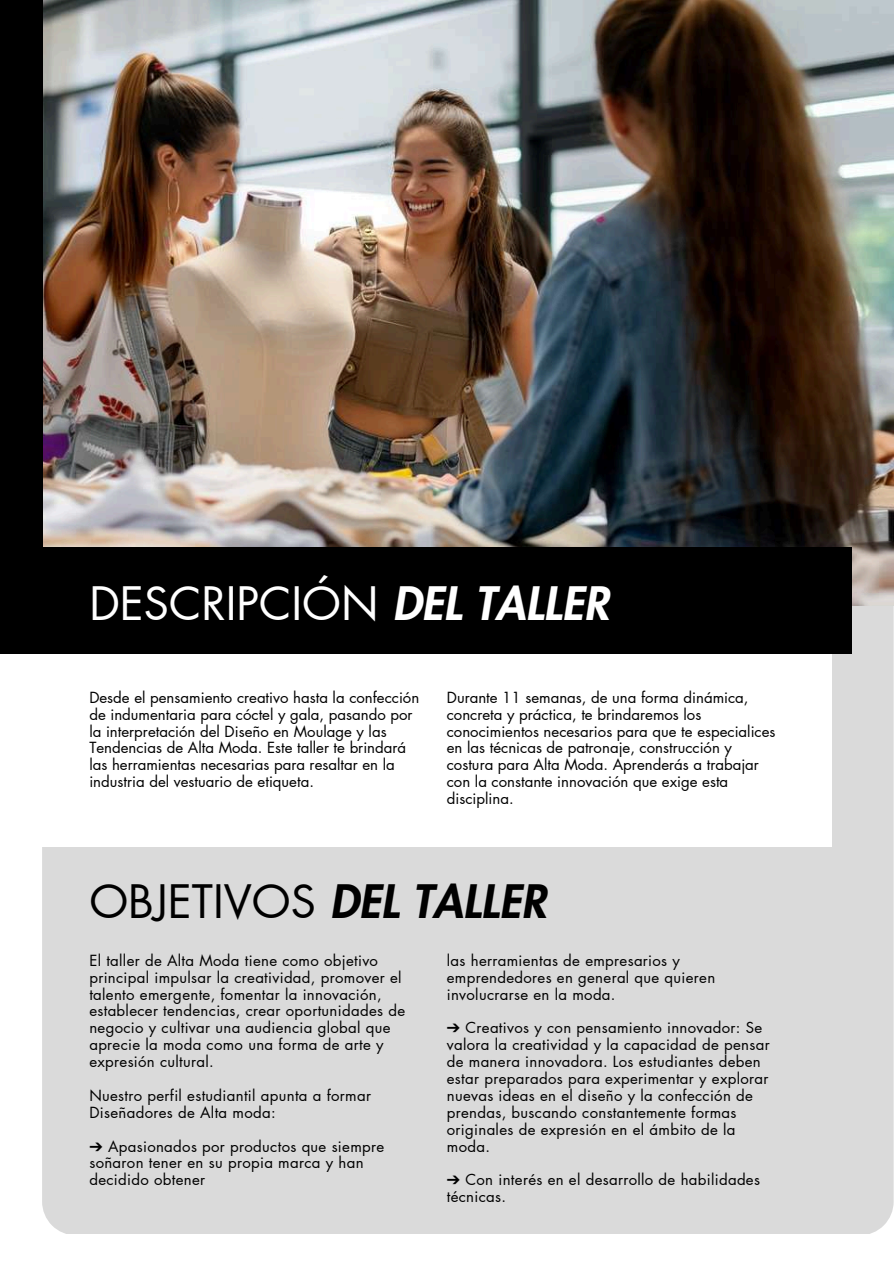
<style>
.page{position:relative;width:894px;height:1264px;background:#fff}
.page>*{position:absolute;margin:0;border:0;box-sizing:border-box;transform-origin:0 0}
.t1{font:45px "Futura LT Pro";color:#fff}
.t2{font:45px "Futura LT Pro";color:#000}
.t3{font:15px/16.8px "Futura LT Pro";letter-spacing:.02em;color:#000}
.t4{font:15px/16.8px "Futura LT Pro";color:#000}
.s1{font-weight:800;font-style:italic}
.s2{font-family:"Free Serif"}
</style>
<div class="page">
<div style="left:42px;top:605px;width:851px;height:628px;background:#dadada"></div>
<img style="left:43px;top:0;width:850px;height:605px">
<div style="left:0;top:547px;width:851px;height:107px;background:#000"></div>
<div style="left:0;top:0;width:43px;height:637px;background:#000"></div>
<div style="left:0;top:654px;width:831px;height:192px;background:#fff"></div>
<h1 class="t1" style="left:89px;top:582px;width:521px">DESCRIPCIÓN <span class="s1">DEL TALLER</span></h1>
<p class="t4" style="left:89px;top:689px;width:331px">Desde el pensamiento creativo hasta la confección de indumentaria para cóctel y gala, pasando por la interpretación del Diseño en Moulage y las Tendencias de Alta Moda. Este taller te brindará las herramientas necesarias para resaltar en la industria del vestuario de etiqueta.</p>
<p class="t4" style="left:446px;top:689px;width:330px">Durante 11 semanas, de una forma dinámica, concreta y práctica, te brindaremos los conocimientos necesarios para que te especialices en las técnicas de patronaje, construcción y costura para Alta Moda. Aprenderás a trabajar con la constante innovación que exige esta disciplina.</p>
<h1 class="t2" style="left:89px;top:881px;width:458px">OBJETIVOS <span class="s1">DEL TALLER</span></h1>
<p class="t3" style="left:89px;top:952px;width:317px">El taller de Alta Moda tiene como objetivo principal impulsar la creatividad, promover el talento emergente, fomentar la innovación, establecer tendencias, crear oportunidades de negocio y cultivar una audiencia global que aprecie la moda como una forma de arte y expresión cultural.</p>
<p class="t3" style="left:89px;top:1087px;width:283px">Nuestro perfil estudiantil apunta a formar<br>Diseñadores de Alta moda:</p>
<p class="t3" style="left:89px;top:1138px;width:296px"><span class="s2">➔</span> Apasionados por productos que siempre soñaron tener en su propia marca y han decidido obtener</p>
<p class="t3" style="left:446px;top:952px;width:270px">las herramientas de empresarios y emprendedores en general que quieren involucrarse en la moda.</p>
<p class="t3" style="left:446px;top:1020px;width:324px"><span class="s2">➔</span> Creativos y con pensamiento innovador: Se valora la creatividad y la capacidad de pensar de manera innovadora. Los estudiantes deben estar preparados para experimentar y explorar nuevas ideas en el diseño y la confección de prendas, buscando constantemente formas originales de expresión en el ámbito de la moda.</p>
<p class="t3" style="left:446px;top:1171px;width:314px"><span class="s2">➔</span> Con interés en el desarrollo de habilidades técnicas.</p>
</div>
